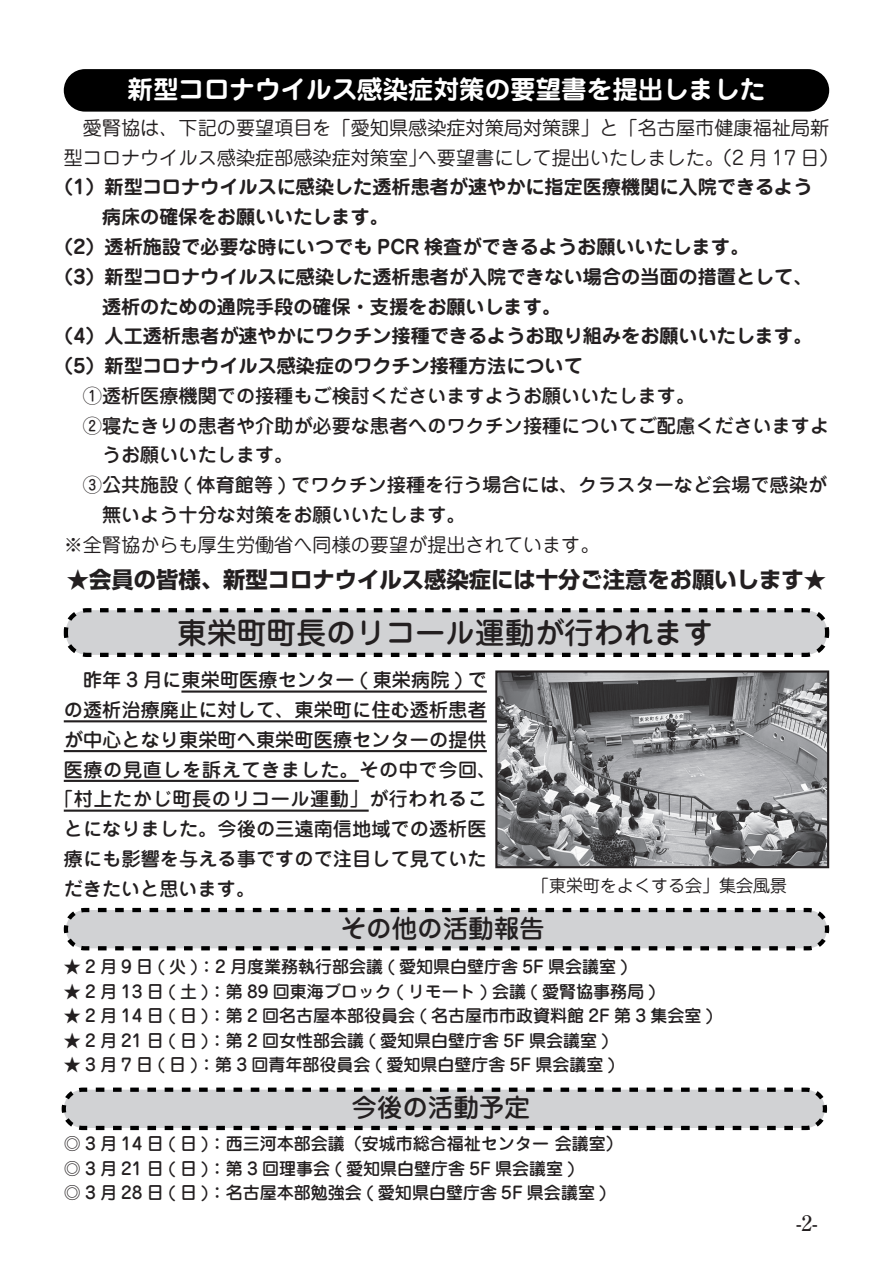
<style>
.page{position:relative;width:893px;height:1263px;background:#fff}
.page>*{position:absolute;margin:0;border:0;box-sizing:border-box;transform-origin:0 0}
.t1{font:500 29.7px "Jun 34 Pro";color:#231f20}
.t2{font:700 25.5px "Jun 501 Pro";color:#fff}
.t3{font:500 25.5px "Jun 34 Pro";color:#231f20}
.t4{font:700 22.35px "Shin Go Pro";color:#231f20}
.t5{font:500 21.3px "Ryumin Pro";color:#231f20}
.t6{font:500 19.2px/29.7px "Jun 34 Pro";color:#231f20}
.t7{font:700 19.2px "Jun 501 Pro";color:#231f20}
.t8{font:19.2px/29.7px "Jun 201 Pro";color:#231f20;text-align:center}
.t9{font:500 19.2px "Jun 34 Pro";letter-spacing:.03em;color:#231f20}
.t10{font:500 16.95px/24.5px "Jun 34 Pro";color:#231f20}
.t11{font:16.95px "Jun 201 Pro";color:#231f20}
</style>
<div class="page">
<svg style="left:61px;top:1087px;width:767px;height:44px;background:#c0c1c3"></svg>
<div style="left:64px;top:69px;width:765px;height:43px;background:#000;border-radius:21px"></div>
<svg style="left:63px;top:907px;width:767px;height:44px;background:#c0c1c3"></svg>
<svg style="left:63px;top:608px;width:767px;height:49px;background:#c1c1c3"></svg>
<hr style="left:181px;top:690px;width:306px;height:3px;background:#231f20">
<hr style="left:64px;top:720px;width:423px;height:2px;background:#231f20">
<hr style="left:64px;top:750px;width:423px;height:2px;background:#231f20">
<hr style="left:64px;top:780px;width:295px;height:2px;background:#231f20">
<hr style="left:64px;top:809px;width:305px;height:3px;background:#231f20">
<img style="left:498px;top:673px;width:328px;height:192px">
<div style="left:495px;top:670px;width:334px;height:198px;border:2px solid #231f20"></div>
<h2 class="t2" style="left:128px;top:69px;width:639px">新型コロナウイルス感染症対策の要望書を提出しました</h2>
<p class="t8" style="left:64px;top:111px;width:776px">愛腎協は、下記の要望項目を「愛知県感染症対策局対策課」と「名古屋市健康福祉局新<br>型コロナウイルス感染症部感染症対策室」へ要望書にして提出いたしました。（2 月 17 日）</p>
<p class="t7" style="left:54px;top:172px;width:760px">（1）新型コロナウイルスに感染した透析患者が速やかに指定医療機関に入院できるよう</p>
<p class="t7" style="left:64px;top:202px;width:327px">　　病床の確保をお願いいたします。</p>
<p class="t7" style="left:54px;top:231px;width:697px">（2）透析施設で必要な時にいつでも PCR 検査ができるようお願いいたします。</p>
<p class="t7" style="left:54px;top:261px;width:760px">（3）新型コロナウイルスに感染した透析患者が入院できない場合の当面の措置として、</p>
<p class="t7" style="left:64px;top:291px;width:499px">　　透析のための通院手段の確保・支援をお願いします。</p>
<p class="t7" style="left:54px;top:321px;width:760px">（4）人工透析患者が速やかにワクチン接種できるようお取り組みをお願いいたします。</p>
<p class="t7" style="left:54px;top:351px;width:530px">（5）新型コロナウイルス感染症のワクチン接種方法について</p>
<p class="t6" style="left:64px;top:379px;width:767px">　①透析医療機関での接種もご検討くださいますようお願いいたします。<br>　②寝たきりの患者や介助が必要な患者へのワクチン接種についてご配慮くださいますよ　　うお願いいたします。<br>　③公共施設 ( 体育館等 ) でワクチン接種を行う場合には、クラスターなど会場で感染が　　無いよう十分な対策をお願いいたします。</p>
<p class="t8" style="left:64px;top:527px;width:537px">※全腎協からも厚生労働省へ同様の要望が提出されています。</p>
<h3 class="t4" style="left:67px;top:562px;width:760px">★会員の皆様、新型コロナウイルス感染症には十分ご注意をお願いします★</h3>
<h1 class="t1" style="left:177px;top:609px;width:537px">東栄町町長のリコール運動が行われます</h1>
<p class="t6" style="left:64px;top:663px;width:425px">　昨年 3 月に東栄町医療センター ( 東栄病院 ) で</p>
<p class="t6" style="left:64px;top:693px;width:424px">の透析治療廃止に対して、東栄町に住む透析患者</p>
<p class="t6" style="left:64px;top:723px;width:424px">が中心となり東栄町へ東栄町医療センターの提供</p>
<p class="t9" style="left:64px;top:754px;width:434px">医療の見直しを訴えてきました。その中で今回、</p>
<p class="t9" style="left:54px;top:784px;width:434px">「村上たかじ町長のリコール運動」が行われるこ</p>
<p class="t6" style="left:64px;top:812px;width:424px">とになりました。今後の三遠南信地域での透析医</p>
<p class="t6" style="left:64px;top:842px;width:424px">療にも影響を与える事ですので注目して見ていた</p>
<p class="t6" style="left:64px;top:872px;width:193px">だきたいと思います。</p>
<p class="t11" style="left:532px;top:872px;width:257px">「東栄町をよくする会」集会風景</p>
<h2 class="t3" style="left:341px;top:908px;width:206px">その他の活動報告</h2>
<p class="t10" style="left:64px;top:953px;width:566px">★ 2 月 9 日 ( 火 )：2 月度業務執行部会議 ( 愛知県白壁庁舎 5F 県会議室 )</p>
<p class="t10" style="left:64px;top:977px;width:594px">★ 2 月 13 日 ( 土 )：第 89 回東海ブロック ( リモート ) 会議 ( 愛腎協事務局 )</p>
<p class="t10" style="left:64px;top:1002px;width:651px">★ 2 月 14 日 ( 日 )：第 2 回名古屋本部役員会 ( 名古屋市市政資料館 2F 第 3 集会室 )</p>
<p class="t10" style="left:64px;top:1026px;width:547px">★ 2 月 21 日 ( 日 )：第 2 回女性部会議 ( 愛知県白壁庁舎 5F 県会議室 )</p>
<p class="t10" style="left:64px;top:1051px;width:553px">★ 3 月 7 日 ( 日 )：第 3 回青年部役員会 ( 愛知県白壁庁舎 5F 県会議室 )</p>
<h2 class="t3" style="left:351px;top:1087px;width:180px">今後の活動予定</h2>
<p class="t10" style="left:64px;top:1130px;width:560px">◎ 3 月 14 日 ( 日 )：西三河本部会議（安城市総合福祉センター 会議室）◎ 3 月 21 日 ( 日 )：第 3 回理事会 ( 愛知県白壁庁舎 5F 県会議室 )<br>◎ 3 月 28 日 ( 日 )：名古屋本部勉強会 ( 愛知県白壁庁舎 5F 県会議室 )</p>
<p class="t5" style="left:796px;top:1206px;width:23px">-2-</p>
</div>
